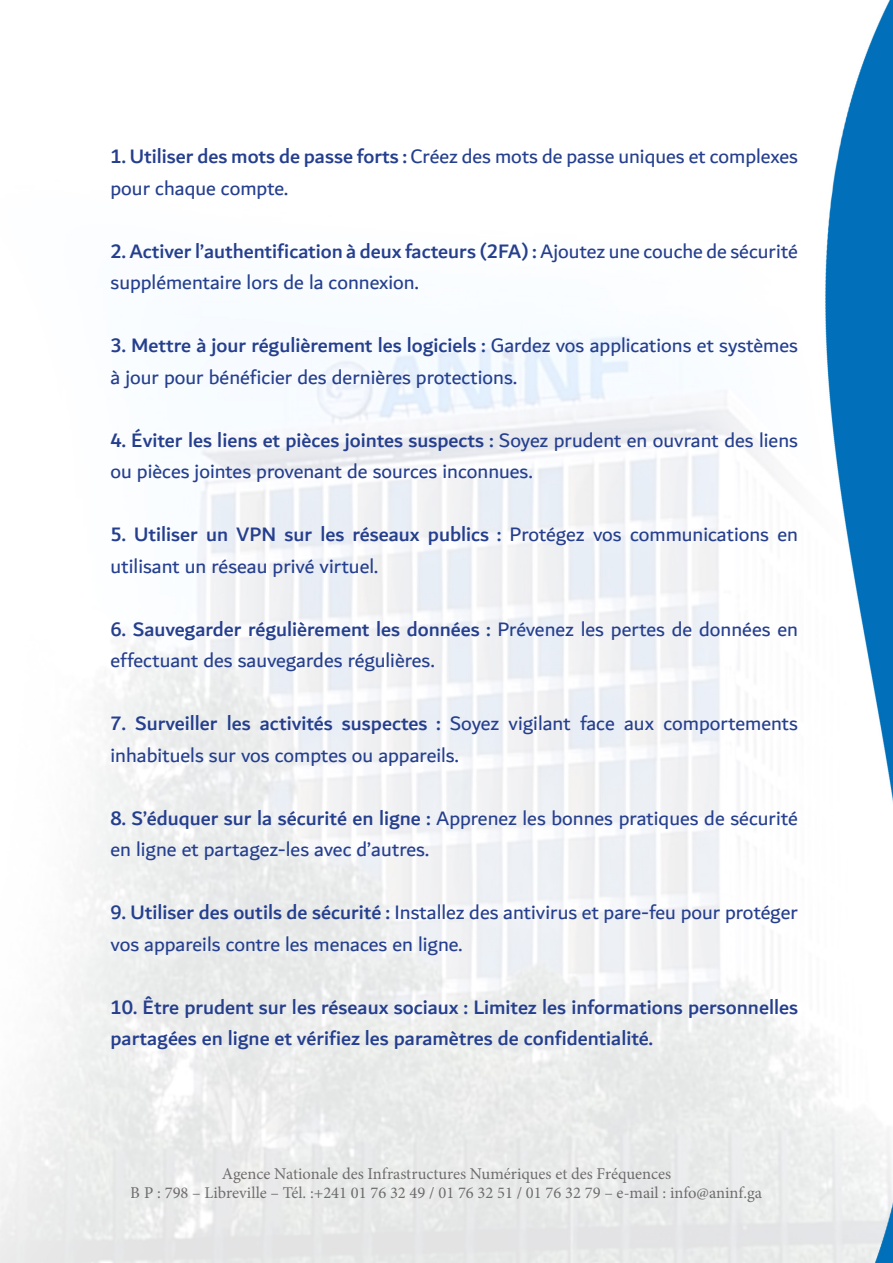
<style>
.page{position:relative;width:893px;height:1263px;background:#fff}
.page>*{position:absolute;margin:0;border:0;box-sizing:border-box;transform-origin:0 0}
.t1{font:21px/31.5px "Dubai";color:#253f8e}
.t2{font:500 21px/31.5px "Dubai";color:#253f8e}
.t3{font:16.5px/19.8px "Minion Pro";color:#231f20;text-align:center}
.s1{font-weight:500}
</style>
<div class="page">
<img style="left:0;top:0;width:893px;height:1263px">
<p class="t1" style="left:111px;top:140px;width:689px"><span class="s1">1. Utiliser des mots de passe forts :</span> Créez des mots de passe uniques et complexes pour chaque compte.</p>
<p class="t1" style="left:111px;top:235px;width:689px"><span class="s1">2. Activer l’authentification à deux facteurs (2FA) :</span> Ajoutez une couche de sécurité supplémentaire lors de la connexion.</p>
<p class="t1" style="left:111px;top:329px;width:689px"><span class="s1">3. Mettre à jour régulièrement les logiciels :</span> Gardez vos applications et systèmes à jour pour bénéficier des dernières protections.</p>
<p class="t1" style="left:111px;top:424px;width:689px"><span class="s1">4. Éviter les liens et pièces jointes suspects :</span> Soyez prudent en ouvrant des liens ou pièces jointes provenant de sources inconnues.</p>
<p class="t1" style="left:111px;top:518px;width:689px"><span class="s1">5. Utiliser un VPN sur les réseaux publics :</span> Protégez vos communications en utilisant un réseau privé virtuel.</p>
<p class="t1" style="left:111px;top:613px;width:689px"><span class="s1">6. Sauvegarder régulièrement les données :</span> Prévenez les pertes de données en effectuant des sauvegardes régulières.</p>
<p class="t1" style="left:111px;top:707px;width:689px"><span class="s1">7. Surveiller les activités suspectes :</span> Soyez vigilant face aux comportements inhabituels sur vos comptes ou appareils.</p>
<p class="t1" style="left:111px;top:802px;width:689px"><span class="s1">8. S’éduquer sur la sécurité en ligne :</span> Apprenez les bonnes pratiques de sécurité en ligne et partagez-les avec d’autres.</p>
<p class="t1" style="left:111px;top:896px;width:689px"><span class="s1">9. Utiliser des outils de sécurité :</span> Installez des antivirus et pare-feu pour protéger vos appareils contre les menaces en ligne.</p>
<p class="t2" style="left:111px;top:991px;width:689px">10. Être prudent sur les réseaux sociaux : Limitez les informations personnelles partagées en ligne et vérifiez les paramètres de confidentialité.</p>
<p class="t3" style="left:131px;top:1163px;width:633px">Agence Nationale des Infrastructures Numériques et des Fréquences<br>B P : 798 – Libreville – Tél. :+241 01 76 32 49 / 01 76 32 51 / 01 76 32 79 – e-mail : info@aninf.ga</p>
</div>
